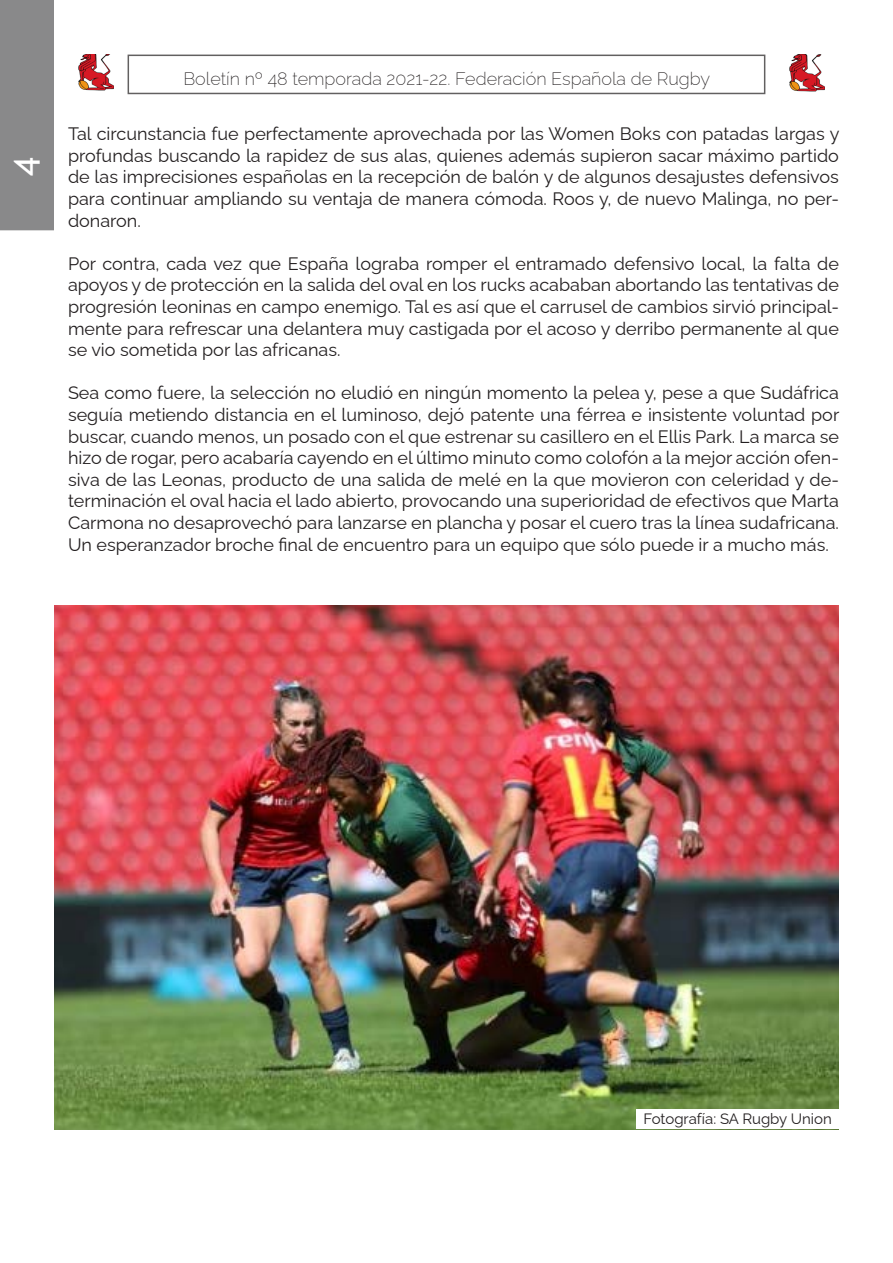
<style>
.page{position:relative;width:893px;height:1263px;background:#fff}
.page>*{position:absolute;margin:0;border:0;box-sizing:border-box;transform-origin:0 0}
.t1{font:36px "Trebuchet MS";color:#fff}
.Estilo_de_párrafo_1{font:18px/21.6px "Raleway";color:#231f20;text-align:justify}
.t2{font:200 18px "Raleway";color:#231f20}
.Estilo_de_párrafo_1-2{font:15px "Raleway";color:#231f20}
</style>
<div class="page">
<img style="left:789px;top:55px;width:35px;height:36px">
<img style="left:78px;top:54px;width:35px;height:37px">
<div style="left:0;top:0;width:54px;height:230px;background:#89898a"></div>
<img style="left:54px;top:606px;width:785px;height:523px">
<div style="left:636px;top:1110px;width:203px;height:19px;background:#fff"></div>
<h1 class="t1" style="left:4px;top:176px;width:20px;rotate:-90deg">4</h1>
<p class="t2" style="left:183px;top:64px;width:528px">Boletín nº 48 temporada 2021-22. Federación Española de Rugby</p>
<p class="Estilo_de_párrafo_1" style="left:68px;top:121px;width:773px">Tal circunstancia fue perfectamente aprovechada por las Women Boks con patadas largas y profundas buscando la rapidez de sus alas, quienes además supieron sacar máximo partido de las imprecisiones españolas en la recepción de balón y de algunos desajustes defensivos para continuar ampliando su ventaja de manera cómoda. Roos y, de nuevo Malinga, no per&shy;donaron.</p>
<p class="Estilo_de_párrafo_1" style="left:68px;top:251px;width:772px">Por contra, cada vez que España lograba romper el entramado defensivo local, la falta de apoyos y de protección en la salida del oval en los rucks acababan abortando las tentativas de progresión leoninas en campo enemigo. Tal es así que el carrusel de cambios sirvió principal&shy;mente para refrescar una delantera muy castigada por el acoso y derribo permanente al que se vio sometida por las africanas.</p>
<p class="Estilo_de_párrafo_1" style="left:68px;top:380px;width:773px">Sea como fuere, la selección no eludió en ningún momento la pelea y, pese a que Sudáfrica seguía metiendo distancia en el luminoso, dejó patente una férrea e insistente voluntad por buscar, cuando menos, un posado con el que estrenar su casillero en el Ellis Park. La marca se hizo de rogar, pero acabaría cayendo en el último minuto como colofón a la mejor acción ofen&shy;siva de las Leonas, producto de una salida de melé en la que movieron con celeridad y de&shy;terminación el oval hacia el lado abierto, provocando una superioridad de efectivos que Marta Carmona no desaprovechó para lanzarse en plancha y posar el cuero tras la línea sudafricana.<br>Un esperanzador broche final de encuentro para un equipo que sólo puede ir a mucho más.</p>
<p class="Estilo_de_párrafo_1-2" style="left:643px;top:1106px;width:190px">Fotografía: SA Rugby Union</p>
</div>
